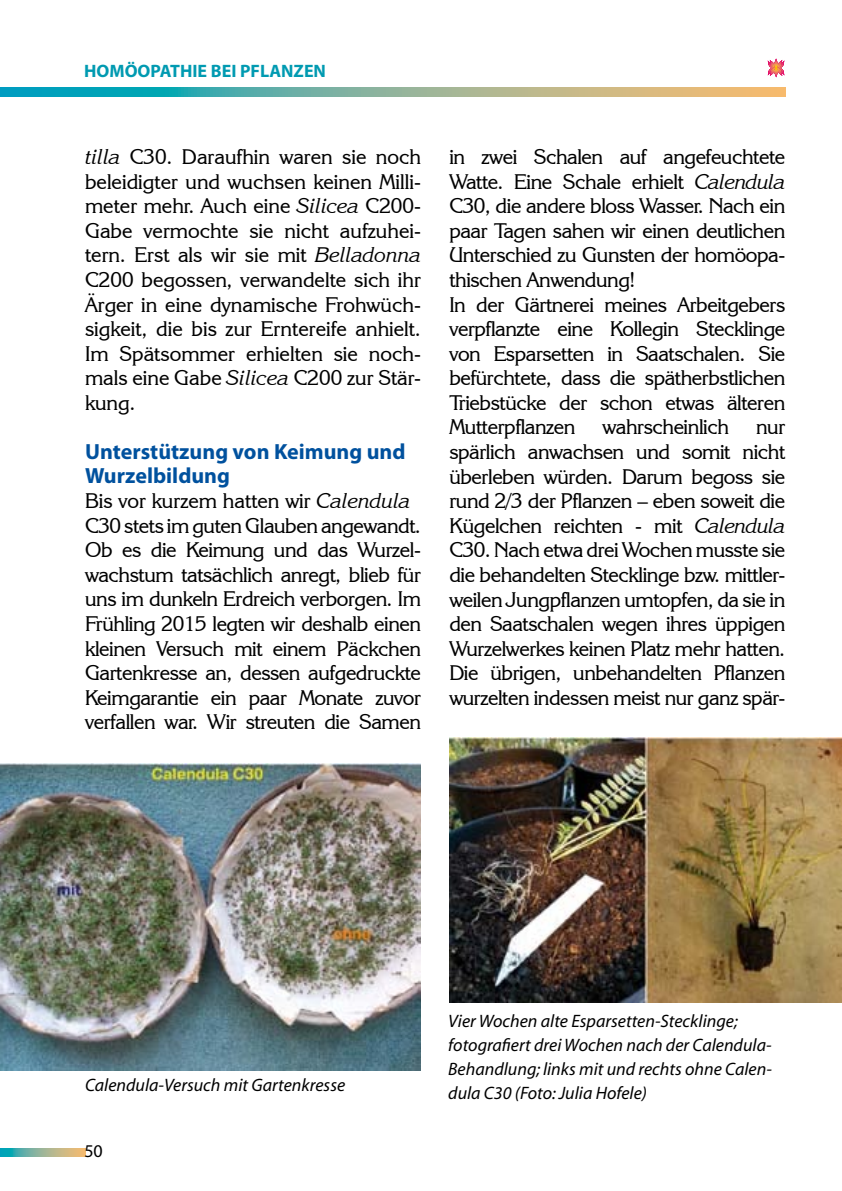
<style>
.page{position:relative;width:842px;height:1191px;background:#fff}
.page>*{position:absolute;margin:0;border:0;box-sizing:border-box;transform-origin:0 0}
.t1{font:700 22px/24px "Myriad Pro";color:#00519e}
.t2{font:21px/24.6px "Korinna IT Cby BT";letter-spacing:-.02em;color:#000;text-align:justify}
.t3{font:italic 18px/24px "Myriad";color:#000}
.t4{font:700 18px "Myriad Pro";color:#009ab1}
.t5{font:18px "Myriad Pro";color:#000}
.s1{font-style:italic}
</style>
<div class="page">
<svg style="left:0;top:88px;width:785px;height:8px;background:#7fb09a"></svg>
<svg style="left:0;top:1148px;width:85px;height:8px"></svg>
<svg style="left:768px;top:59px;width:16px;height:18px"></svg>
<img style="left:0;top:764px;width:421px;height:306px">
<img style="left:449px;top:738px;width:393px;height:264px">
<p class="t4" style="left:84px;top:59px;width:243px">HOMÖOPATHIE BEI PFLANZEN</p>
<p class="t2" style="left:85px;top:144px;width:337px"><span class="s1">tilla</span> C30. Daraufhin waren sie noch beleidigter und wuchsen keinen Milli&shy;meter mehr. Auch eine <span class="s1">Silicea</span> C200- Gabe vermochte sie nicht aufzuhei&shy;tern. Erst als wir sie mit <span class="s1">Belladonna </span>C200 begossen, verwandelte sich ihr Ärger in eine dynamische Frohwüch&shy;sigkeit, die bis zur Erntereife anhielt.<br>Im Spätsommer erhielten sie noch&shy;mals eine Gabe <span class="s1">Silicea</span> C200 zur Stär&shy;kung.</p>
<p class="t1" style="left:85px;top:439px;width:322px">Unterstützung von Keimung und<br>Wurzelbildung</p>
<p class="t2" style="left:85px;top:488px;width:337px;text-align:left">Bis vor kurzem hatten wir <span class="s1">Calendula </span>C30 stets im guten Glauben angewandt.<br>Ob es die Keimung und das Wurzel&shy;wachstum tatsächlich anregt, blieb für uns im dunkeln Erdreich verborgen. Im Frühling 2015 legten wir deshalb einen kleinen Versuch mit einem Päckchen Gartenkresse an, dessen aufgedruckte Keimgarantie ein paar Monate zuvor verfallen war. Wir streuten die Samen</p>
<p class="t2" style="left:449px;top:144px;width:337px;text-align:left">in zwei Schalen auf angefeuchtete Watte. Eine Schale erhielt <span class="s1">Calendula </span>C30, die andere bloss Wasser. Nach ein paar Tagen sahen wir einen deutlichen Unterschied zu Gunsten der homöopa&shy;thischen Anwendung!<br>In der Gärtnerei meines Arbeitgebers verpflanzte eine Kollegin Stecklinge von Esparsetten in Saatschalen. Sie befürchtete, dass die spätherbstlichen Triebstücke der schon etwas älteren Mutterpflanzen</p>
<p class="t2" style="left:602px;top:414px;width:128px">wahrscheinlich</p>
<p class="t2" style="left:449px;top:414px;width:337px;text-indent:307px">nur spärlich anwachsen und somit nicht überleben würden. Darum begoss sie rund 2/3 der Pflanzen – eben soweit die Kügelchen reichten - mit <span class="s1">Calendula </span>C30. Nach etwa drei Wochen musste sie die behandelten Stecklinge bzw. mittler&shy;weilen Jungpflanzen umtopfen, da sie in den Saatschalen wegen ihres üppigen Wurzelwerkes keinen Platz mehr hatten.<br>Die übrigen, unbehandelten Pflanzen wurzelten indessen meist nur ganz spär-</p>
<p class="t3" style="left:85px;top:1073px;width:262px">Calendula-Versuch mit Gartenkresse</p>
<p class="t5" style="left:84px;top:1139px;width:20px">50</p>
<p class="t3" style="left:448px;top:1009px;width:325px">Vier Wochen alte Esparsetten-Stecklinge; fotografiert drei Wochen nach der Calendula-Behandlung; links mit und rechts ohne Calen&shy;dula C30 (Foto: Julia Hofele)</p>
</div>
